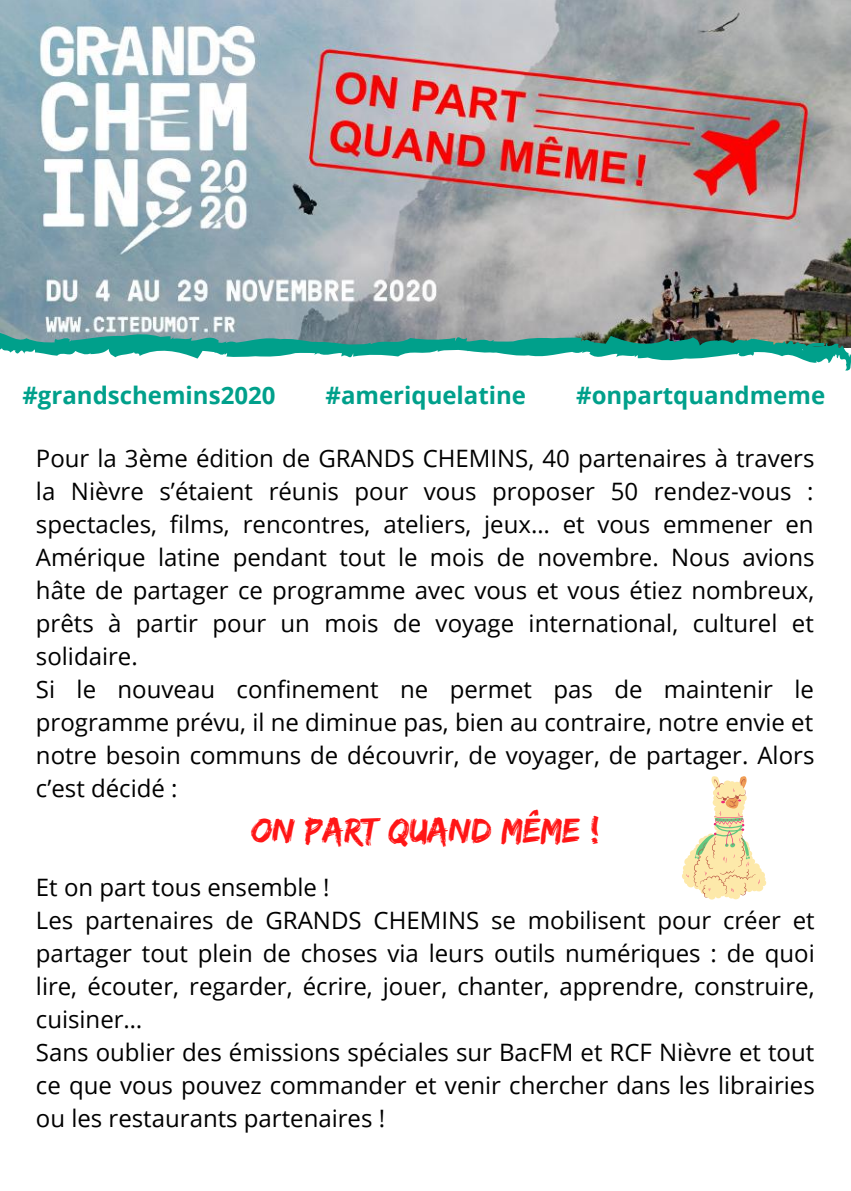
<style>
.page{position:relative;width:851px;height:1191px;background:#fff}
.page>*{position:absolute;margin:0;border:0;box-sizing:border-box;transform-origin:0 0}
.t1{font:36px "Edo";color:#ff1616}
.t2{font:24px/33px "Open Sans";color:#000}
.t3{font:700 24px "Open Sans";color:#00a08b}
</style>
<div class="page">
<img style="left:0;top:0;width:850px;height:323px">
<svg style="left:0;top:323px;width:850px;height:48px"></svg>
<svg style="left:682px;top:776px;width:84px;height:124px"></svg>
<p class="t3" style="left:22px;top:379px;width:254px">#grandschemins2020</p>
<p class="t3" style="left:325px;top:379px;width:202px">#ameriquelatine</p>
<p class="t3" style="left:576px;top:379px;width:250px">#onpartquandmeme</p>
<p class="t2" style="left:36px;top:442px;width:780px">Pour la 3ème édition de GRANDS CHEMINS, 40 partenaires à travers la Nièvre s’étaient réunis pour vous proposer 50 rendez-vous : spectacles, films, rencontres, ateliers, jeux… et vous emmener en Amérique latine pendant tout le mois de novembre. Nous avions hâte de partager ce programme avec vous et vous étiez nombreux, prêts à partir pour un mois de voyage international, culturel et solidaire.<br>Si le nouveau confinement ne permet pas de maintenir le programme prévu, il ne diminue pas, bien au contraire, notre envie et notre besoin communs de découvrir, de voyager, de partager. Alors c’est décidé :</p>
<h1 class="t1" style="left:251px;top:810px;width:350px">ON PART QUAND MÊME !</h1>
<p class="t2" style="left:36px;top:870px;width:780px">Et on part tous ensemble !<br>Les partenaires de GRANDS CHEMINS se mobilisent pour créer et partager tout plein de choses via leurs outils numériques : de quoi lire, écouter, regarder, écrire, jouer, chanter, apprendre, construire, cuisiner…<br>Sans oublier des émissions spéciales sur BacFM et RCF Nièvre et tout ce que vous pouvez commander et venir chercher dans les librairies ou les restaurants partenaires !</p>
</div>
